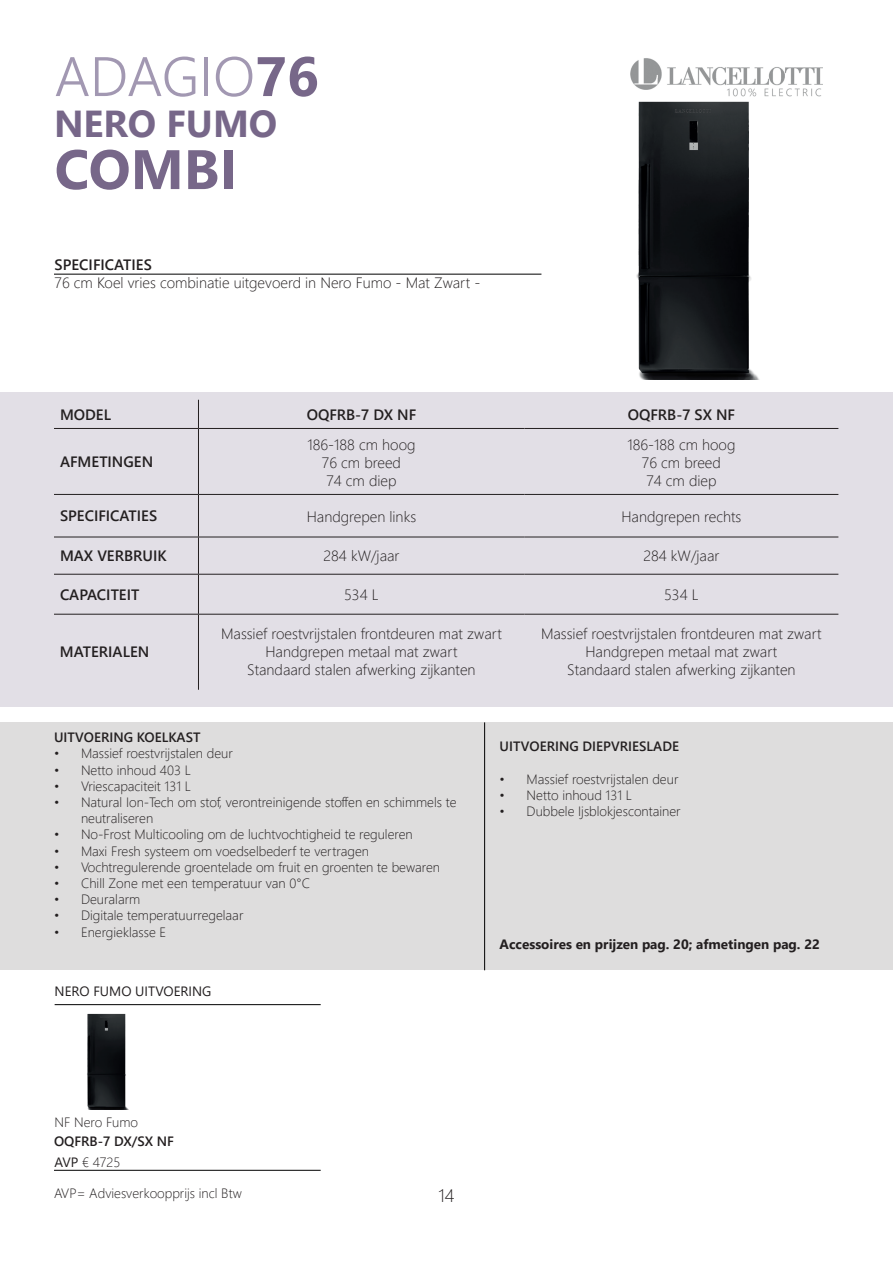
<style>
.page{position:relative;width:893px;height:1263px;background:#fff}
.page>*{position:absolute;margin:0;border:0;box-sizing:border-box;transform-origin:0 0}
.t1{font:700 55.5px/93px "Segoe UI";color:#776789}
.t2{font:700 37.5px "Segoe UI";color:#776789}
.t3{font:300 18px "Segoe UI";color:#231f20}
.t4{font:300 15px/18px "Segoe UI";color:#231f20;text-align:center}
.t5{font:600 15px "Segoe UI";color:#231f20}
.t6{font:300 13.5px/16.2px "Segoe UI";color:#231f20}
.t7{font:600 13.5px "Segoe UI";color:#231f20}
.t8{font:700 13.5px "Segoe UI";color:#231f20}
.t9{font:13.5px "Segoe UI";color:#231f20}
.s1{font-weight:300;color:#a298b2}
.s2{font-weight:400}
</style>
<div class="page">
<img style="left:631px;top:58px;width:191px;height:39px">
<img style="left:636px;top:101px;width:124px;height:279px">
<div style="left:0;top:393px;width:893px;height:314px;background:#e2dfe6"></div>
<hr style="left:55px;top:1004px;width:266px;height:1px;background:#000">
<hr style="left:54px;top:1170px;width:267px;height:1px;background:#000">
<hr style="left:54px;top:274px;width:487px;height:1px;background:#000">
<img style="left:87px;top:1013px;width:41px;height:96px">
<div style="left:0;top:722px;width:893px;height:247px;background:#dedddd"></div>
<hr style="left:484px;top:722px;width:1px;height:248px;background:#000">
<hr style="left:54px;top:428px;width:144px;height:1px;background:#231f20">
<hr style="left:54px;top:494px;width:144px;height:1px;background:#231f20">
<hr style="left:54px;top:537px;width:144px;height:1px;background:#231f20">
<svg style="left:198px;top:400px;width:1px;height:28px"></svg>
<hr style="left:198px;top:428px;width:326px;height:1px;background:#231f20">
<hr style="left:198px;top:429px;width:1px;height:65px;background:#231f20">
<hr style="left:524px;top:428px;width:314px;height:1px;background:#231f20">
<hr style="left:198px;top:494px;width:326px;height:1px;background:#231f20">
<hr style="left:198px;top:495px;width:1px;height:42px;background:#231f20">
<hr style="left:524px;top:494px;width:314px;height:1px;background:#231f20">
<hr style="left:198px;top:537px;width:326px;height:1px;background:#231f20">
<hr style="left:198px;top:537px;width:1px;height:37px;background:#231f20">
<hr style="left:524px;top:537px;width:314px;height:1px;background:#231f20">
<hr style="left:54px;top:574px;width:144px;height:1px;background:#231f20">
<hr style="left:198px;top:574px;width:326px;height:1px;background:#231f20">
<hr style="left:198px;top:575px;width:1px;height:39px;background:#231f20">
<hr style="left:524px;top:574px;width:314px;height:1px;background:#231f20">
<hr style="left:54px;top:614px;width:144px;height:1px;background:#231f20">
<hr style="left:198px;top:614px;width:326px;height:1px;background:#231f20">
<hr style="left:198px;top:614px;width:1px;height:76px;background:#231f20">
<hr style="left:524px;top:614px;width:314px;height:1px;background:#231f20">
<hr style="left:892px;top:0;width:1px;height:1263px;background:#231f20">
<h1 class="t1" style="left:55px;top:25px;width:266px"><span class="s1">ADAGIO</span>76<br>COMBI</h1>
<h2 class="t2" style="left:54px;top:89px;width:225px">NERO FUMO</h2>
<p class="t5" style="left:55px;top:251px;width:99px">SPECIFICATIES</p>
<p class="t4" style="left:55px;top:273px;width:427px">76 cm Koel vries combinatie uitgevoerd in Nero Fumo - Mat Zwart -</p>
<p class="t5" style="left:60px;top:400px;width:53px">MODEL</p>
<p class="t5" style="left:307px;top:400px;width:111px">OQFRB-7 DX NF</p>
<p class="t5" style="left:628px;top:400px;width:109px">OQFRB-7 SX NF</p>
<p class="t5" style="left:60px;top:447px;width:95px">AFMETINGEN</p>
<p class="t4" style="left:307px;top:434px;width:110px">186-188 cm hoog<br>76 cm breed<br>74 cm diep</p>
<p class="t4" style="left:627px;top:434px;width:110px">186-188 cm hoog<br>76 cm breed<br>74 cm diep</p>
<p class="t5" style="left:60px;top:502px;width:99px">SPECIFICATIES</p>
<p class="t4" style="left:307px;top:506px;width:111px">Handgrepen links</p>
<p class="t4" style="left:621px;top:506px;width:121px">Handgrepen rechts</p>
<p class="t5" style="left:60px;top:542px;width:108px">MAX VERBRUIK</p>
<p class="t4" style="left:323px;top:545px;width:77px">284 kW/jaar</p>
<p class="t4" style="left:643px;top:545px;width:77px">284 kW/jaar</p>
<p class="t5" style="left:60px;top:580px;width:81px">CAPACITEIT</p>
<p class="t4" style="left:344px;top:584px;width:36px">534 L</p>
<p class="t4" style="left:664px;top:584px;width:36px">534 L</p>
<p class="t5" style="left:60px;top:638px;width:91px">MATERIALEN</p>
<p class="t4" style="left:221px;top:624px;width:282px">Massief roestvrijstalen frontdeuren mat zwart<br>Handgrepen metaal mat zwart<br>Standaard stalen afwerking zijkanten</p>
<p class="t4" style="left:541px;top:624px;width:282px">Massief roestvrijstalen frontdeuren mat zwart<br>Handgrepen metaal mat zwart<br>Standaard stalen afwerking zijkanten</p>
<p class="t7" style="left:54px;top:725px;width:148px">UITVOERING KOELKAST</p>
<p class="t6" style="left:54px;top:744px;width:180px">• Massief roestvrijstalen deur</p>
<p class="t6" style="left:54px;top:760px;width:138px">• Netto inhoud 403 L</p>
<p class="t6" style="left:54px;top:777px;width:139px">• Vriescapaciteit 131 L</p>
<p class="t6" style="left:81px;top:793px;width:377px;text-indent:-27px">• Natural Ion-Tech om stof, verontreinigende stoffen en schimmels te neutraliseren</p>
<p class="t6" style="left:54px;top:825px;width:360px">• No-Frost Multicooling om de luchtvochtigheid te reguleren</p>
<p class="t6" style="left:54px;top:841px;width:317px">• Maxi Fresh systeem om voedselbederf te vertragen</p>
<p class="t6" style="left:54px;top:858px;width:388px">• Vochtregulerende groentelade om fruit en groenten te bewaren</p>
<p class="t6" style="left:54px;top:874px;width:258px">• Chill Zone met een temperatuur van 0°C</p>
<p class="t6" style="left:54px;top:890px;width:88px">• Deuralarm</p>
<p class="t6" style="left:54px;top:906px;width:191px">• Digitale temperatuurregelaar</p>
<p class="t6" style="left:54px;top:922px;width:114px">• Energieklasse E</p>
<p class="t9" style="left:55px;top:978px;width:158px">NERO FUMO UITVOERING</p>
<p class="t7" style="left:500px;top:734px;width:181px">UITVOERING DIEPVRIESLADE</p>
<p class="t6" style="left:500px;top:769px;width:180px">• Massief roestvrijstalen deur</p>
<p class="t6" style="left:500px;top:786px;width:134px">• Netto inhoud 131 L</p>
<p class="t6" style="left:500px;top:802px;width:183px">• Dubbele Ijsblokjescontainer</p>
<p class="t8" style="left:500px;top:931px;width:322px">Accessoires en prijzen pag. 20; afmetingen pag. 22</p>
<p class="t6" style="left:55px;top:1113px;width:85px">NF Nero Fumo</p>
<p class="t7" style="left:54px;top:1129px;width:121px">OQFRB-7 DX/SX NF</p>
<p class="t6" style="left:55px;top:1153px;width:67px"><span class="s2">AVP</span> € 4725</p>
<p class="t6" style="left:54px;top:1184px;width:189px">AVP= Adviesverkoopprijs incl Btw</p>
<h3 class="t3" style="left:438px;top:1178px;width:17px">14</h3>
</div>
